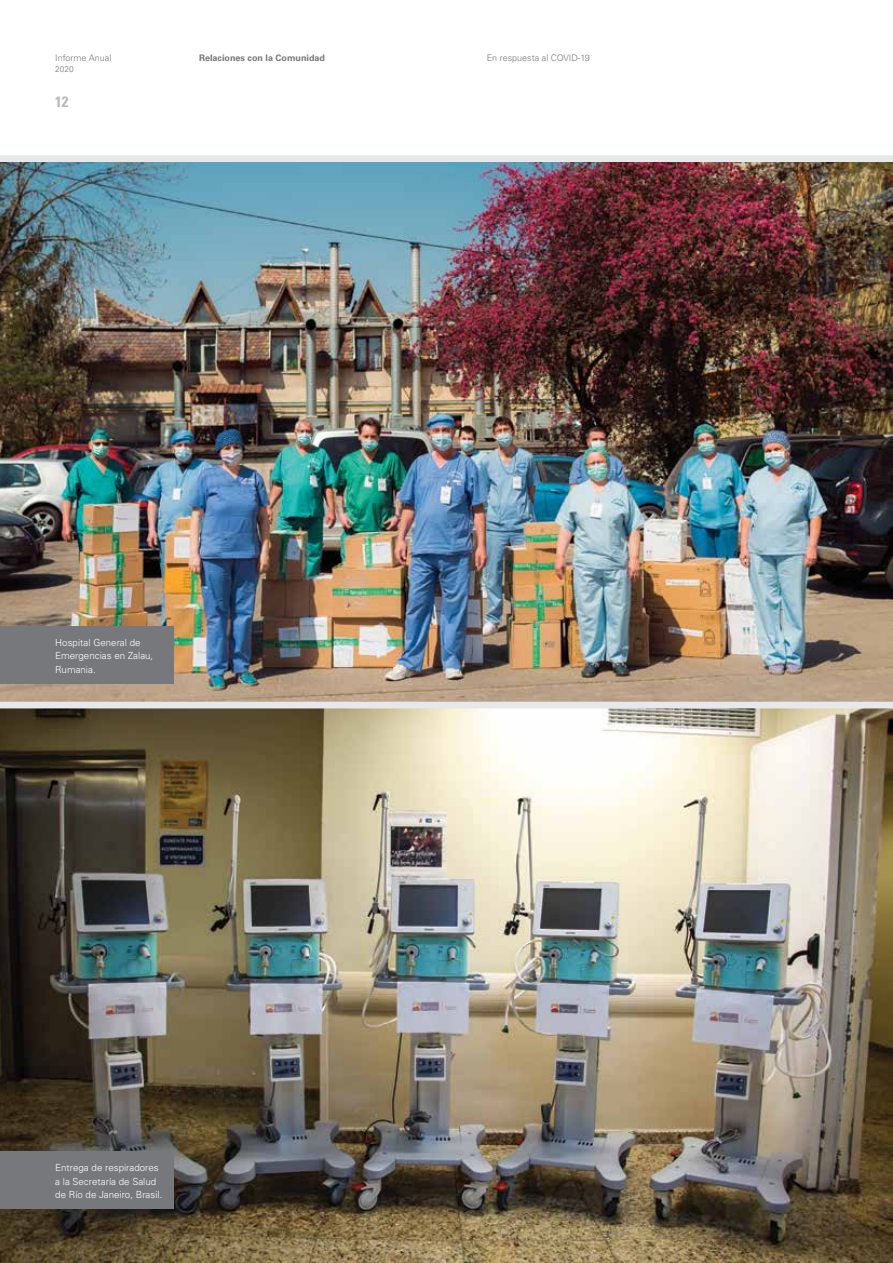
<style>
.page{position:relative;width:893px;height:1263px;background:#fff}
.page>*{position:absolute;margin:0;border:0;box-sizing:border-box;transform-origin:0 0}
.t1{font:700 condensed 15px "Univers LT Std";color:#b7b9bb}
.t2{font:300 9.75px/13.5px "Univers LT Std";color:#fff}
.t3{font:300 9px "Univers LT Std";color:#77787b}
.t4{font:700 9px "Univers LT Std";color:#77787b}
.t5{font:300 8.25px "Univers LT Std";color:#77787b}
</style>
<div class="page">
<img style="left:0;top:162px;width:893px;height:1101px">
<div style="left:0;top:1151px;width:174px;height:58px;background:#77787b"></div>
<div style="left:0;top:702px;width:893px;height:6px;background:#e7e8e9"></div>
<div style="left:0;top:626px;width:174px;height:58px;background:#77787b"></div>
<div style="left:0;top:155px;width:893px;height:7px;background:#e7e8e9"></div>
<p class="t3" style="left:55px;top:53px;width:58px">Informe Anual</p>
<p class="t5" style="left:55px;top:64px;width:20px">2020</p>
<h1 class="t1" style="left:55px;top:92px;width:15px">12</h1>
<p class="t4" style="left:199px;top:53px;width:128px">Relaciones con la Comunidad</p>
<p class="t3" style="left:487px;top:53px;width:105px">En respuesta al COVID-19</p>
<p class="t2" style="left:55px;top:635px;width:100px">Hospital General de<br>Emergencias en Zalau,<br>Rumania.</p>
<p class="t2" style="left:55px;top:1161px;width:109px">Entrega de respiradores a la Secretaría de Salud de Río de Janeiro, Brasil.</p>
</div>
